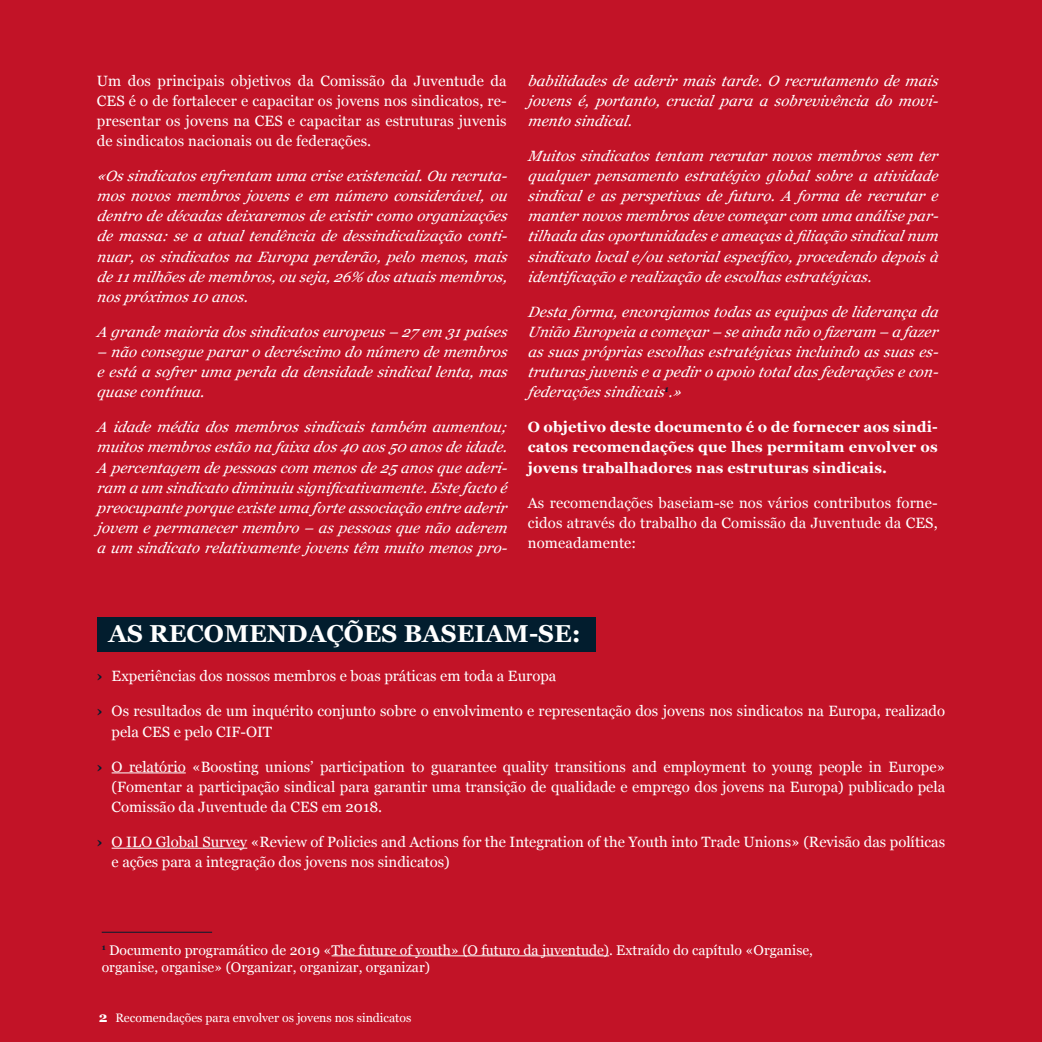
<style>
.page{position:relative;width:1042px;height:1042px;background:#c21327}
.page>*{position:absolute;margin:0;border:0;box-sizing:border-box;transform-origin:0 0}
.t1{font:700 24.5px "Georgia";color:#fff}
.t2{font:italic 14.88px/20.1px "Georgia";letter-spacing:.01em;color:#fff;text-align:justify}
.t3{font:14.88px/20.1px "Georgia";color:#fff;text-align:justify}
.t4{font:700 14.88px/20.1px "Georgia";letter-spacing:.01em;color:#fff;text-align:justify}
.t5{font:14px/17.5px "Georgia";color:#fff}
.t6{font:12.25px "Georgia";color:#fff}
.s1{font-weight:700;color:#021d2e}
.s2{font-weight:700;font-size:14px}
</style>
<div class="page">
<hr style="left:331px;top:955px;width:278px;height:1px;background:#fff">
<hr style="left:102px;top:932px;width:110px;height:1px;background:#021d2e">
<hr style="left:112px;top:772px;width:74px;height:1px;background:#fff">
<hr style="left:112px;top:848px;width:135px;height:1px;background:#fff">
<div style="left:97px;top:617px;width:498px;height:35px;background:#021d2e"></div>
<p class="t3" style="left:97px;top:70px;width:411px">Um dos principais objetivos da Comissão da Juventude da CES é o de fortalecer e capacitar os jovens nos sindicatos, re&shy;presentar os jovens na CES e capacitar as estruturas juvenis de sindicatos nacionais ou de federações.</p>
<p class="t2" style="left:97px;top:165px;width:415px">«Os sindicatos enfrentam uma crise existencial.Ou recruta&shy;mos novos membros jovens e em número considerável, ou dentro de décadas deixaremos de existir como organizações de massa: se a atual tendência de dessindicalização conti&shy;nuar, os sindicatos na Europa perderão, pelo menos, mais de 11 milhões de membros,ou seja,26% dos atuais membros, nos próximos 10 anos.</p>
<p class="t2" style="left:97px;top:321px;width:415px">A grande maioria dos sindicatos europeus – 27 em 31 países</p>
<p class="t2" style="left:97px;top:341px;width:415px">– não consegue parar o decréscimo do número de membros e está a sofrer uma p erda da densidade sindical lenta, mas quase contínua.</p>
<p class="t2" style="left:97px;top:416px;width:415px">A idade média dos membros sindicais também aumentou; muitos membros estão na faixa dos 40 aos 50 anos de idade.<br>A percentagem de pessoas com menos de 25 anos que aderi&shy;ram a um sindicato diminuiu significativamente.Este facto é p reocupante porque existe uma forte associação entre aderir jovem e permanecer membro – as pessoas que não aderem a um sindicato relativamente jovens têm muito menos pro-</p>
<p class="t2" style="left:528px;top:70px;width:415px">babilidades de aderir mais tarde. O recrutamento de mais jovens é, portanto, crucial para a sobrevivência do movi&shy;mento sindical.</p>
<p class="t2" style="left:528px;top:145px;width:415px">Muitos sindicatos tentam recrutar novos membros sem ter qualquer pensamento estratégico global sobre a atividade sindical e as perspetivas de futuro. A forma de recrutar e manter novos membros deve começar com uma análise par&shy;tilhada das op ortunidades e ameaças à filiação sindicalnum sindicato local e/ou setorial específico, p rocedendo depois à identificação e realização de escolhas estratégicas.</p>
<p class="t2" style="left:528px;top:301px;width:415px">Desta forma,encorajamos todas as equip as de liderança da União Europ eia a começar – se ainda não o fizeram – a fazer as suas p róp rias escolhas estratégicas incluindo as suas es&shy;truturas juvenis e a p edir o apoio totaldas federações e con&shy;federações sindicais<sup>1</sup>.»</p>
<p class="t4" style="left:528px;top:416px;width:411px">O objetivo deste documento é o de fornecer aos sindi&shy;catos recomendações que lhes permitam envolver os jovens trabalhadores nas estruturas sindicais.</p>
<p class="t3" style="left:528px;top:492px;width:411px">As recomendações baseiam-se nos vários contributos forne&shy;cidos através do trabalho da Comissão da Juventude da CES, nomeadamente:</p>
<h1 class="t1" style="left:108px;top:615px;width:474px">AS RECOMENDAÇÕES BASEIAM-SE:</h1>
<p class="t3" style="left:97px;top:665px;width:461px"><span class="s1">›</span> Experiências dos nossos membros e boas práticas em toda a Europa</p>
<p class="t3" style="left:112px;top:700px;width:835px;text-indent:-15px"><span class="s1">›</span> Os resultados de um inquérito conjunto sobre o envolvimento e representação dos jovens nos sindicatos na Europa, realizado pela CES e pelo CIF-OIT</p>
<p class="t3" style="left:112px;top:756px;width:835px;text-indent:-15px"><span class="s1">›</span> O relatório «Boosting unions’ participation to guarantee quality transitions and employment to young people in Europe» (Fomentar a participação sindical para garantir uma transição de qualidade e emprego dos jovens na Europa) publicado pela Comissão da Juventude da CES em 2018.</p>
<p class="t3" style="left:112px;top:831px;width:835px;text-indent:-15px"><span class="s1">›</span> O ILO Global Survey «Review of Policies and Actions for the Integration of the Youth into Trade Unions» (Revisão das políticas e ações para a integração dos jovens nos sindicatos)</p>
<p class="t5" style="left:102px;top:940px;width:713px"><sup>1</sup> Documento programático de 2019 «The future of youth» (O futuro da juventude). Extraído do capítulo «Organise, organise, organise» (Organizar, organizar, organizar)</p>
<p class="t6" style="left:99px;top:1008px;width:314px"><span class="s2">2</span> Recomendações para envolver os jovens nos sindicatos</p>
</div>
